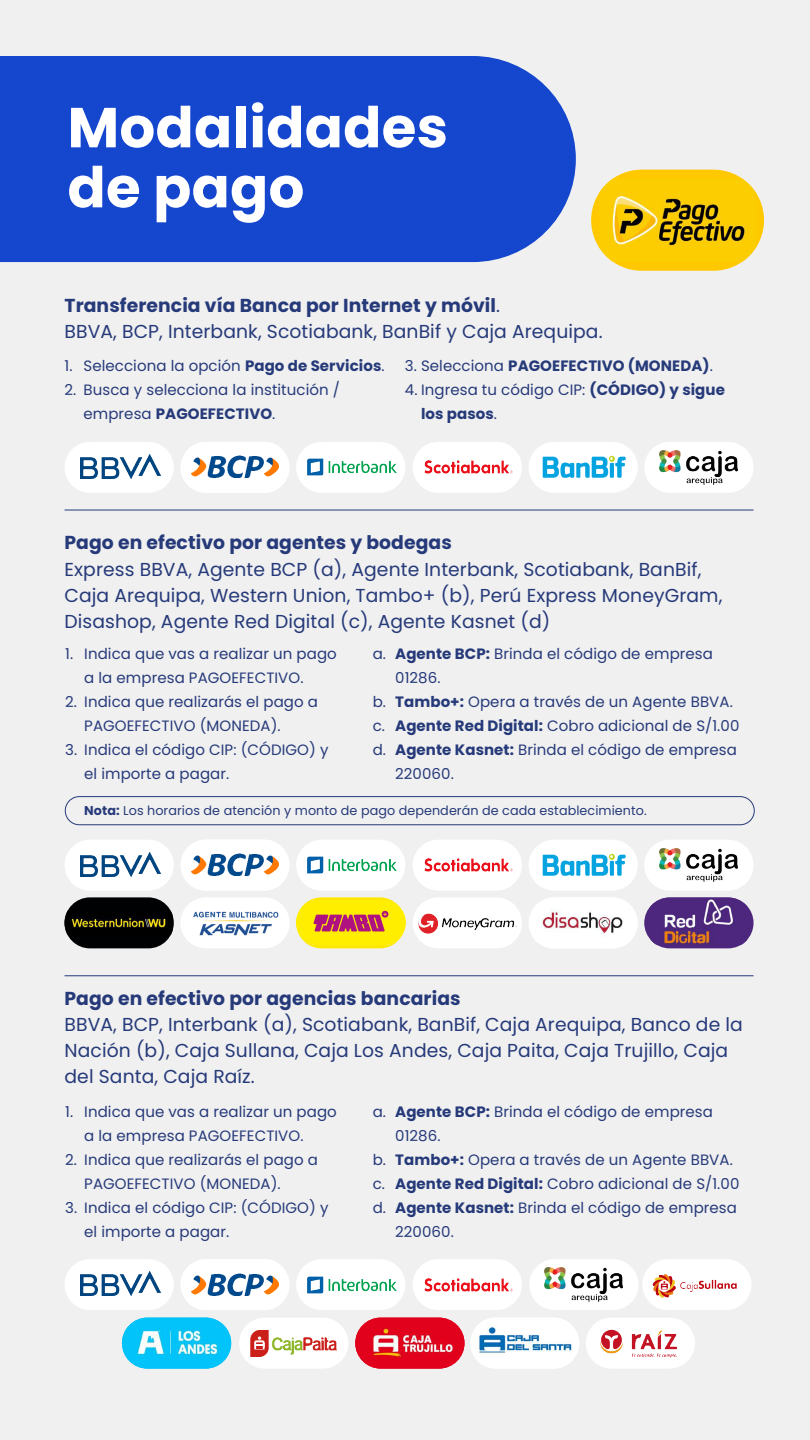
<style>
.page{position:relative;width:810px;height:1440px;background:#f0f0f0}
.page>*{position:absolute;margin:0;border:0;box-sizing:border-box;transform-origin:0 0}
.t1{font:700 56.25px/60px "Poppins";letter-spacing:.005em;color:#fff}
.t2{font:18.75px/26.2px "Poppins";letter-spacing:.005em;color:#263a7a}
.t3{font:700 18.75px "Poppins";letter-spacing:.005em;color:#263a7a}
.t4{font:15px/24px "Poppins";letter-spacing:.005em;color:#263a7a}
.t5{font:700 15px "Poppins";letter-spacing:.005em;color:#263a7a}
.t6{font:12.75px "Poppins";letter-spacing:.005em;color:#263a7a}
.s1{font-weight:700}
.s2{font-weight:400}
</style>
<div class="page">
<div style="left:0;top:56px;width:576px;height:206px;background:#1547ce"></div>
<div style="left:65px;top:796px;width:690px;height:29px;border:1px solid #263a7a;border-radius:14px"></div>
<div style="left:591px;top:170px;width:173px;height:101px;background:#ffc800;border-radius:51px"></div>
<img style="left:599px;top:178px;width:158px;height:84px">
<div style="left:65px;top:442px;width:109px;height:51px;background:#fff;border-radius:25px"></div>
<div style="left:180px;top:442px;width:110px;height:51px;background:#fff;border-radius:25px"></div>
<img style="left:191px;top:455px;width:88px;height:38px">
<div style="left:296px;top:442px;width:109px;height:51px;background:#fff;border-radius:25px"></div>
<div style="left:413px;top:442px;width:109px;height:51px;background:#fff;border-radius:25px"></div>
<div style="left:529px;top:442px;width:109px;height:51px;background:#fff;border-radius:25px"></div>
<div style="left:644px;top:442px;width:110px;height:51px;background:#fff;border-radius:25px"></div>
<img style="left:81px;top:455px;width:79px;height:23px">
<img style="left:308px;top:459px;width:89px;height:17px">
<img style="left:425px;top:461px;width:87px;height:13px">
<img style="left:542px;top:456px;width:84px;height:22px">
<img style="left:660px;top:451px;width:78px;height:33px">
<div style="left:65px;top:840px;width:109px;height:51px;background:#fff;border-radius:25px"></div>
<div style="left:65px;top:897px;width:109px;height:51px;background:#000102;border-radius:25px"></div>
<div style="left:180px;top:897px;width:110px;height:51px;background:#fff;border-radius:25px"></div>
<div style="left:180px;top:840px;width:110px;height:51px;background:#fff;border-radius:25px"></div>
<img style="left:191px;top:840px;width:88px;height:51px">
<div style="left:296px;top:840px;width:109px;height:51px;background:#fff;border-radius:25px"></div>
<div style="left:413px;top:840px;width:109px;height:51px;background:#fff;border-radius:25px"></div>
<div style="left:529px;top:840px;width:109px;height:51px;background:#fff;border-radius:25px"></div>
<div style="left:644px;top:840px;width:110px;height:51px;background:#fff;border-radius:25px"></div>
<div style="left:296px;top:897px;width:109px;height:51px;background:#ffe800;border-radius:25px"></div>
<div style="left:529px;top:897px;width:109px;height:51px;background:#fff;border-radius:25px"></div>
<div style="left:644px;top:897px;width:110px;height:51px;background:#4d267d;border-radius:25px"></div>
<img style="left:81px;top:853px;width:79px;height:23px">
<img style="left:308px;top:857px;width:89px;height:17px">
<img style="left:425px;top:859px;width:87px;height:13px">
<img style="left:542px;top:854px;width:84px;height:22px">
<img style="left:660px;top:848px;width:78px;height:34px">
<div style="left:65px;top:1259px;width:109px;height:51px;background:#fff;border-radius:25px"></div>
<div style="left:642px;top:1259px;width:110px;height:51px;background:#fff;border-radius:25px"></div>
<img style="left:122px;top:1318px;width:109px;height:51px;border-radius:25px">
<div style="left:239px;top:1318px;width:109px;height:51px;background:#fff;border-radius:25px"></div>
<img style="left:355px;top:1318px;width:110px;height:51px;border-radius:25px">
<div style="left:470px;top:1318px;width:109px;height:51px;background:#fff;border-radius:25px"></div>
<img style="left:475px;top:1318px;width:98px;height:51px">
<div style="left:586px;top:1318px;width:109px;height:51px;background:#fff;border-radius:25px"></div>
<div style="left:180px;top:1259px;width:110px;height:51px;background:#fff;border-radius:25px"></div>
<img style="left:191px;top:1261px;width:88px;height:35px">
<div style="left:296px;top:1259px;width:109px;height:51px;background:#fff;border-radius:25px"></div>
<div style="left:413px;top:1259px;width:109px;height:51px;background:#fff;border-radius:25px"></div>
<div style="left:529px;top:1259px;width:110px;height:51px;background:#fff;border-radius:25px"></div>
<img style="left:81px;top:1272px;width:79px;height:24px">
<img style="left:308px;top:1276px;width:89px;height:17px">
<img style="left:425px;top:1278px;width:87px;height:13px">
<img style="left:545px;top:1268px;width:78px;height:33px">
<img style="left:65px;top:911px;width:107px;height:24px">
<img style="left:193px;top:911px;width:86px;height:25px">
<img style="left:296px;top:900px;width:109px;height:44px">
<img style="left:413px;top:898px;width:109px;height:50px;border-radius:25px">
<img style="left:533px;top:898px;width:98px;height:51px">
<img style="left:651px;top:898px;width:96px;height:47px">
<hr style="left:65px;top:510px;width:689px;height:1px;background:#263a7a">
<hr style="left:65px;top:975px;width:689px;height:1px;background:#263a7a">
<img style="left:652px;top:1274px;width:85px;height:24px">
<img style="left:250px;top:1331px;width:87px;height:25px">
<img style="left:593px;top:1323px;width:84px;height:40px">
<h1 class="t1" style="left:68px;top:98px;width:382px">Modalidades de pago</h1>
<p class="t2" style="left:65px;top:292px;width:540px"><span class="s1">Transferencia vía Banca por Internet y móvil</span>.<br>BBVA, BCP, Interbank, Scotiabank, BanBif y Caja Arequipa.</p>
<p class="t4" style="left:84px;top:354px;width:303px">Selecciona la opción <span class="s1">Pago de Servicios</span>.<br>Busca y selecciona la institución / empresa <span class="s1">PAGOEFECTIVO</span>.</p>
<p class="t5" style="left:405px;top:357px;width:310px"><span class="s2">3. Selecciona</span> PAGOEFECTIVO (MONEDA)<span class="s2">.</span></p>
<p class="t4" style="left:65px;top:354px;width:13px">1.<br>2.</p>
<p class="t4" style="left:421px;top:378px;width:305px;text-indent:-16px">4. Ingresa tu código CIP: <span class="s1">(CÓDIGO) y sigue los pasos</span>.</p>
<p class="t3" style="left:65px;top:532px;width:389px">Pago en efectivo por agentes y bodegas</p>
<p class="t2" style="left:65px;top:556px;width:659px">Express BBVA, Agente BCP (a), Agente Interbank, Scotiabank, BanBif,<br>Caja Arequipa, Western Union, Tambo+ (b), Perú Express MoneyGram,<br>Disashop, Agente Red Digital (c), Agente Kasnet (d)</p>
<p class="t4" style="left:65px;top:642px;width:10px">1.</p>
<p class="t4" style="left:65px;top:690px;width:13px">2.</p>
<p class="t4" style="left:65px;top:738px;width:14px">3.</p>
<p class="t4" style="left:84px;top:642px;width:254px">Indica que vas a realizar un pago a la empresa PAGOEFECTIVO.<br>Indica que realizarás el pago a<br>PAGOEFECTIVO (MONEDA).<br>Indica el código CIP: (CÓDIGO) y el importe a pagar.</p>
<p class="t4" style="left:395px;top:642px;width:346px"><span class="s1">Agente BCP:</span> Brinda el código de empresa<br>01286.<br><span class="s1">Tambo+:</span> Opera a través de un Agente BBVA.<br><span class="s1">Agente Red Digital:</span> Cobro adicional de S/1.00<br><span class="s1">Agente Kasnet:</span> Brinda el código de empresa<br>220060.</p>
<p class="t6" style="left:84px;top:803px;width:564px"><span class="s1">Nota:</span> Los horarios de atención y monto de pago dependerán de cada establecimiento.</p>
<p class="t4" style="left:373px;top:642px;width:15px">a.</p>
<p class="t4" style="left:373px;top:690px;width:15px;text-align:justify">b. c. d.</p>
<p class="t3" style="left:65px;top:987px;width:398px">Pago en efectivo por agencias bancarias</p>
<p class="t2" style="left:65px;top:1012px;width:680px">BBVA, BCP, Interbank (a), Scotiabank, BanBif, Caja Arequipa, Banco de la<br>Nación (b), Caja Sullana, Caja Los Andes, Caja Paita, Caja Trujillo, Caja del Santa, Caja Raíz.</p>
<p class="t4" style="left:65px;top:1100px;width:10px">1.</p>
<p class="t4" style="left:65px;top:1148px;width:13px">2.</p>
<p class="t4" style="left:65px;top:1196px;width:14px">3.</p>
<p class="t4" style="left:84px;top:1100px;width:254px">Indica que vas a realizar un pago a la empresa PAGOEFECTIVO.<br>Indica que realizarás el pago a<br>PAGOEFECTIVO (MONEDA).<br>Indica el código CIP: (CÓDIGO) y el importe a pagar.</p>
<p class="t4" style="left:395px;top:1100px;width:346px"><span class="s1">Agente BCP:</span> Brinda el código de empresa<br>01286.<br><span class="s1">Tambo+:</span> Opera a través de un Agente BBVA.<br><span class="s1">Agente Red Digital:</span> Cobro adicional de S/1.00<br><span class="s1">Agente Kasnet:</span> Brinda el código de empresa<br>220060.</p>
<p class="t4" style="left:373px;top:1100px;width:15px">a.</p>
<p class="t4" style="left:373px;top:1148px;width:15px;text-align:justify">b. c. d.</p>
</div>
